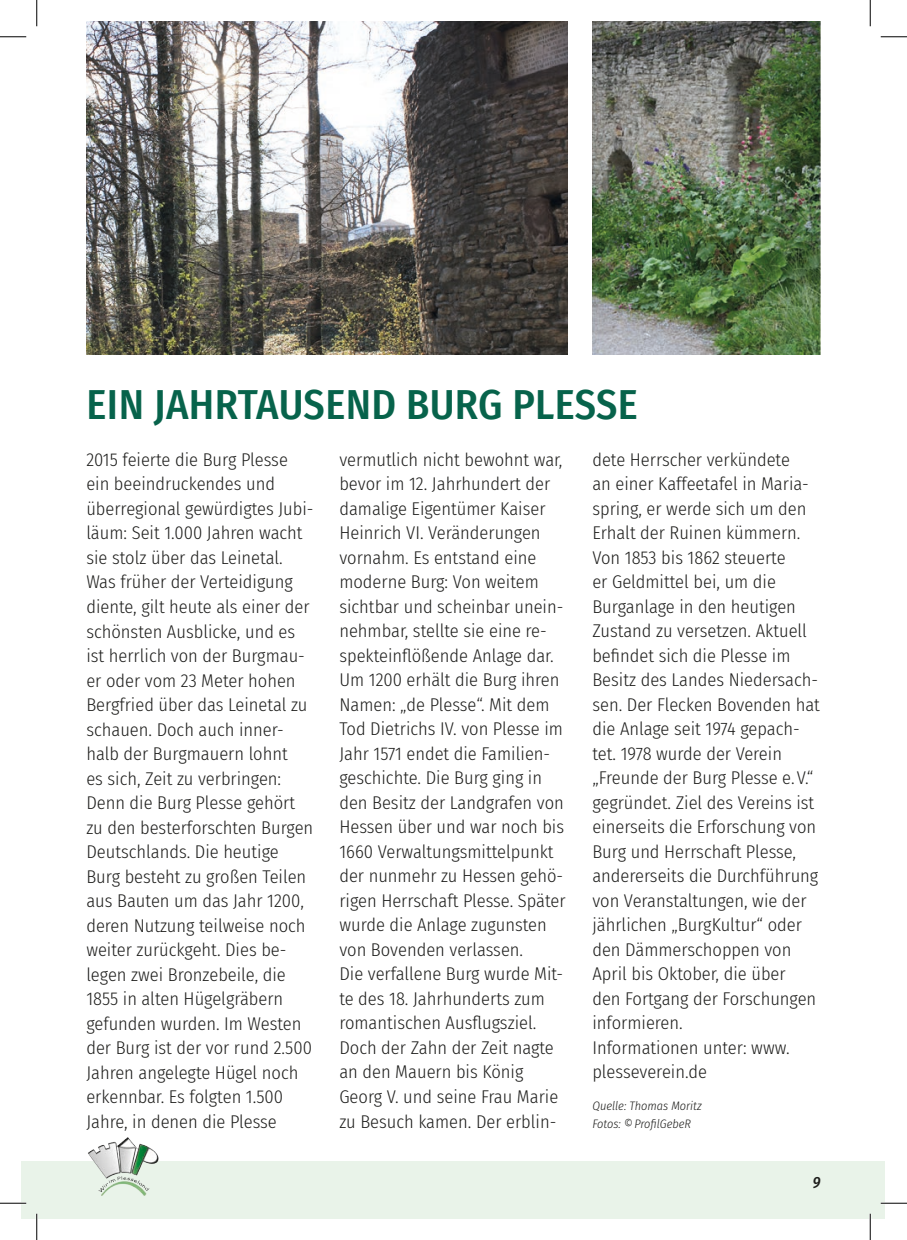
<style>
.page{position:relative;width:907px;height:1240px;background:#fff}
.page>*{position:absolute;margin:0;border:0;box-sizing:border-box;transform-origin:0 0}
.t1{font:500 42px "Fira Sans Condensed";letter-spacing:.01em;color:#07634b}
.t2{font:300 18.38px/24.5px "Fira Sans Condensed";color:#1d1d1b}
.t3{font:italic 500 15.75px "Fira Sans Condensed";color:#1d1d1b}
.t4{font:italic 300 12.25px/17.5px "Fira Sans Condensed";color:#1d1d1b}
</style>
<div class="page">
<div style="left:22px;top:1160px;width:15px;height:57px;background:#e9f3e9"></div>
<div style="left:37px;top:1160px;width:848px;height:57px;background:#e9f3e9"></div>
<img style="left:86px;top:1137px;width:75px;height:59px">
<img style="left:86px;top:22px;width:482px;height:332px">
<img style="left:592px;top:22px;width:229px;height:332px">
<hr style="left:0;top:1201px;width:26px;height:3px;background:#fff">
<hr style="left:881px;top:1201px;width:26px;height:3px;background:#fff">
<hr style="left:36px;top:1213px;width:2px;height:26px;background:#fff">
<hr style="left:869px;top:1213px;width:2px;height:26px;background:#fff">
<svg style="left:0;top:36px;width:26px;height:1px"></svg>
<svg style="left:881px;top:36px;width:26px;height:1px"></svg>
<svg style="left:0;top:1202px;width:26px;height:1px"></svg>
<svg style="left:881px;top:1202px;width:26px;height:1px"></svg>
<svg style="left:36px;top:0;width:1px;height:26px"></svg>
<svg style="left:36px;top:1213px;width:1px;height:26px"></svg>
<svg style="left:870px;top:0;width:1px;height:26px"></svg>
<svg style="left:870px;top:1213px;width:1px;height:26px"></svg>
<h1 class="t1" style="left:87px;top:370px;width:553px">EIN JAHRTAUSEND BURG PLESSE</h1>
<p class="t2" style="left:86px;top:447px;width:229px">2015 feierte die Burg Plesse ein beeindruckendes und überregional gewürdigtes Jubi&shy;läum: Seit 1.000 Jahren wacht sie stolz über das Leinetal.<br>Was früher der Verteidigung diente, gilt heute als einer der schönsten Ausblicke, und es ist herrlich von der Burgmau&shy;er oder vom 23 Meter hohen<br>Bergfried über das Leinetal zu schauen. Doch auch inner&shy;halb der Burgmauern lohnt<br>es sich, Zeit zu verbringen:<br>Denn die Burg Plesse gehört zu den besterforschten Burgen<br>Deutschlands. Die heutige<br>Burg besteht zu großen Teilen aus Bauten um das Jahr 1200, deren Nutzung teilweise noch weiter zurückgeht. Dies be&shy;legen zwei Bronzebeile, die<br>1855 in alten Hügelgräbern gefunden wurden. Im Westen der Burg ist der vor rund 2.500<br>Jahren angelegte Hügel noch erkennbar. Es folgten 1.500<br>Jahre, in denen die Plesse</p>
<p class="t2" style="left:339px;top:447px;width:228px">vermutlich nicht bewohnt war, bevor im 12. Jahrhundert der damalige Eigentümer Kaiser<br>Heinrich VI. Veränderungen vornahm. Es entstand eine moderne Burg: Von weitem sichtbar und scheinbar unein&shy;nehmbar, stellte sie eine re&shy;spekteinflößende Anlage dar.<br>Um 1200 erhält die Burg ihren<br>Namen: „de Plesse“. Mit dem<br>Tod Dietrichs IV. von Plesse im<br>Jahr 1571 endet die Familien&shy;geschichte. Die Burg ging in den Besitz der Landgrafen von<br>Hessen über und war noch bis<br>1660 Verwaltungsmittelpunkt der nunmehr zu Hessen gehö&shy;rigen Herrschaft Plesse. Später wurde die Anlage zugunsten von Bovenden verlassen.<br>Die verfallene Burg wurde Mit&shy;te des 18. Jahrhunderts zum romantischen Ausflugsziel.<br>Doch der Zahn der Zeit nagte an den Mauern bis König<br>Georg V. und seine Frau Marie zu Besuch kamen. Der erblin-</p>
<p class="t2" style="left:592px;top:447px;width:229px">dete Herrscher verkündete<br>an einer Kaffeetafel in Maria&shy;spring, er werde sich um den<br>Erhalt der Ruinen kümmern.<br>Von 1853 bis 1862 steuerte<br>er Geldmittel bei, um die<br>Burg anlage in den heutigen<br>Zustand zu versetzen. Aktuell befindet sich die Plesse im<br>Besitz des Landes Niedersach&shy;sen. Der Flecken Bovenden hat die Anlage seit 1974 gepach&shy;tet. 1978 wurde der Verein „Freunde der Burg Plesse e. V.“ gegründet. Ziel des Vereins ist einerseits die Erforschung von<br>Burg und Herrschaft Plesse, andererseits die Durchführung von Veranstaltungen, wie der jährlichen „BurgKultur“ oder den Dämmerschoppen von<br>April bis Oktober, die über<br>den Fortgang der Forschungen informieren.<br>Informationen unter: www. plesseverein.de</p>
<p class="t4" style="left:592px;top:1097px;width:111px">Quelle: Thomas Moritz<br>Fotos: © ProfilGebeR</p>
<p class="t3" style="left:813px;top:1170px;width:9px">9</p>
</div>
